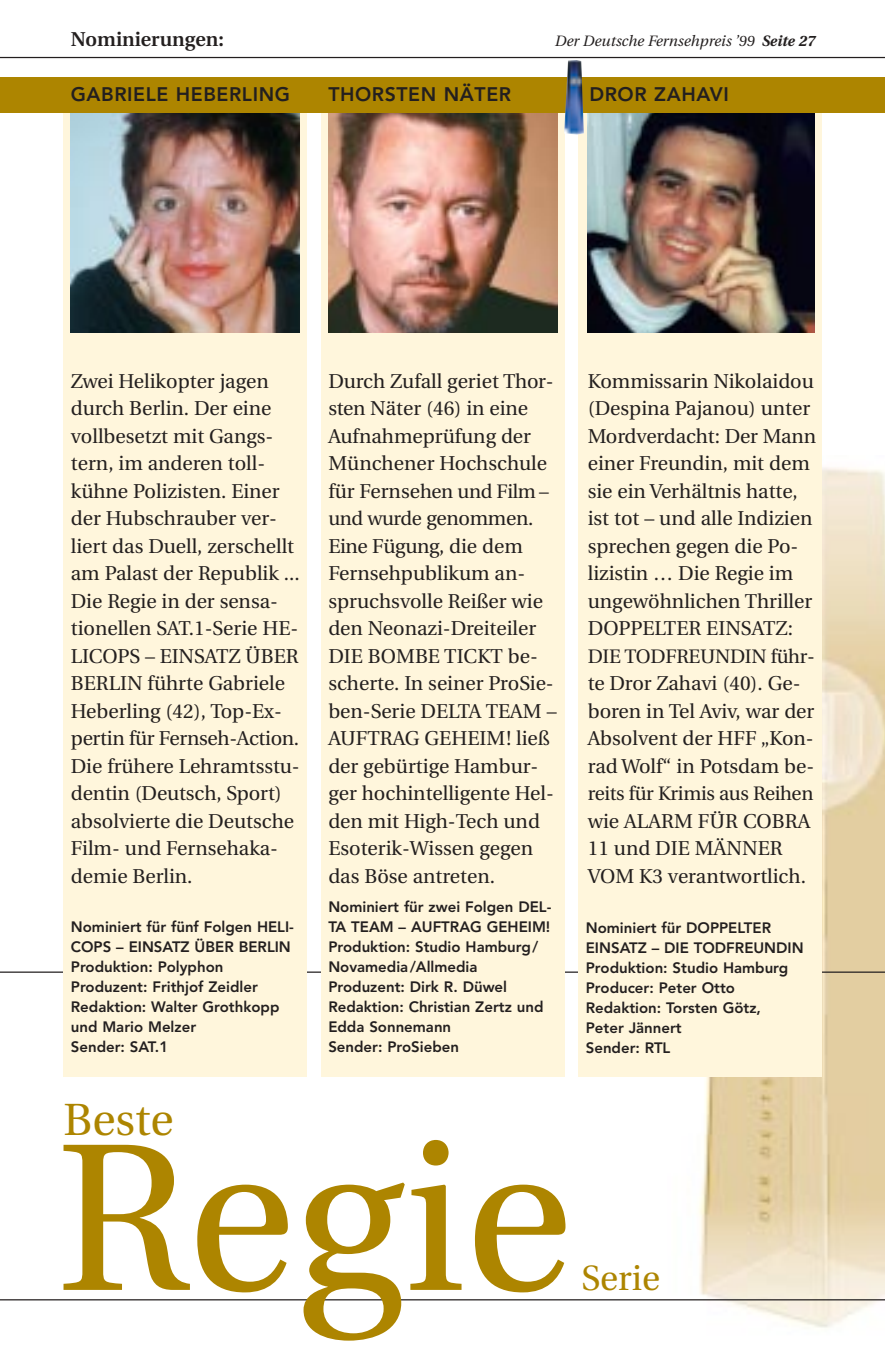
<style>
.page{position:relative;width:885px;height:1348px;background:#fff}
.page>*{position:absolute;margin:0;border:0;box-sizing:border-box;transform-origin:0 0}
.t1{font:209.75px "Utopia";color:#ad8500}
.t2{font:45px "Utopia";color:#ad8500}
.t3{font:35px "Utopia";color:#ad8500}
.t4{font:20px/27.5px "Utopia";color:#231f1f}
.t5{font:600 20px "Utopia";color:#231f1f}
.t6{font:19.5px "Utopia";letter-spacing:-.015em;color:#231f1f}
.t7{font:800 19.5px "Avenir";letter-spacing:.03em;color:#231f1f}
.t8{font:800 15px/20px "Avenir";color:#231f1f}
.t9{font:italic 15px "Utopia";color:#231f1f}
.s1{font-weight:700}
.s2{font-size:20px}
.s3{font-size:19.5px}
</style>
<div class="page">
<img style="left:667px;top:467px;width:218px;height:861px">
<hr style="left:0;top:971px;width:885px;height:1px;background:#231f1f">
<div style="left:579px;top:109px;width:243px;height:967px;background:#fff6dc"></div>
<img style="left:588px;top:112px;width:227px;height:220px">
<div style="left:321px;top:109px;width:244px;height:967px;background:#fff6dc"></div>
<img style="left:328px;top:112px;width:229px;height:220px">
<div style="left:64px;top:109px;width:243px;height:967px;background:#fff6dc"></div>
<img style="left:71px;top:112px;width:229px;height:220px">
<hr style="left:0;top:57px;width:885px;height:1px;background:#231f1f">
<div style="left:0;top:77px;width:885px;height:35px;background:#ad8500"></div>
<hr style="left:0;top:1299px;width:885px;height:1px;background:#231f1f">
<img style="left:564px;top:60px;width:20px;height:75px">
<p class="t5" style="left:71px;top:31px;width:155px">Nominierungen:</p>
<p class="t7" style="left:71px;top:86px;width:221px">GABRIELE HEBERLING</p>
<p class="t7" style="left:328px;top:86px;width:184px">THORSTEN NÄTER</p>
<p class="t7" style="left:589px;top:86px;width:141px">DROR ZAHAVI</p>
<p class="t9" style="left:555px;top:34px;width:262px">Der Deutsche Fernsehpreis ’99 <span class="s1">Seite 27</span></p>
<p class="t4" style="left:71px;top:369px;width:230px">Zwei Helikopter jagen durch Berlin. Der eine vollbesetzt mit Gangs&shy;tern, im anderen toll&shy;kühne Polizisten. Einer der Hubschrauber ver&shy;liert das Duell, zerschellt am Palast der Republik ...<br>Die Regie in der sensa&shy;tionellen SAT.1-Serie HE-<br>LICOPS – EINSATZ ÜBER<br>BERLIN führte Gabriele<br>Heberling (42), Top-Ex&shy;pertin für Fernseh-Action.<br>Die frühere Lehramtsstu&shy;dentin (Deutsch, Sport) absolvierte die Deutsche<br>Film- und Fernsehaka&shy;demie Berlin.</p>
<p class="t4" style="left:328px;top:369px;width:227px">Durch Zufall geriet Thor&shy;sten Näter (46) in eine<br>Aufnahmeprüfung der<br>Münchener Hochschule</p>
<p class="t6" style="left:328px;top:483px;width:222px"><span class="s2">für Fernse</span>hen und Film –</p>
<p class="t4" style="left:328px;top:506px;width:230px"><span class="s3">und wurde</span> genommen.<br>Eine Fügung, die dem<br>Fernsehpublikum an&shy;spruchsvolle Reißer wie den Neonazi-Dreiteiler<br>DIE BOMBE TICKT be&shy;scherte. In seiner ProSie&shy;ben-Serie DELTA TEAM –<br>AUFTRAG GEHEIM! ließ der gebürtige Hambur&shy;ger hochintelligente Hel&shy;den mit High-Tech und<br>Esoterik-Wissen gegen das Böse antreten.</p>
<p class="t8" style="left:71px;top:918px;width:225px">Nominiert für fünf Folgen HELI-<br>COPS – EINSATZ ÜBER BERLIN<br>Produktion: Polyphon<br>Produzent: Frithjof Zeidler<br>Redaktion: Walter Grothkopp und Mario Melzer<br>Sender: SAT.1</p>
<p class="t8" style="left:328px;top:898px;width:225px">Nominiert für zwei Folgen DEL-<br>TA TEAM – AUFTRAG GEHEIM!<br>Produktion: Studio Hamburg/<br>Novamedia/Allmedia<br>Produzent: Dirk R. Düwel<br>Redaktion: Christian Zertz und<br>Edda Sonnemann<br>Sender: ProSieben</p>
<p class="t4" style="left:588px;top:369px;width:230px">Kommissarin Nikolaidou (Despina Pajanou) unter<br>Mordverdacht: Der Mann einer Freundin, mit dem sie ein Verhältnis hatte, ist tot – und alle Indizien sprechen gegen die Po&shy;lizistin … Die Regie im ungewöhnlichen Thriller<br>DOPPELTER EINSATZ:</p>
<p class="t6" style="left:588px;top:648px;width:229px">DIE TODFREUNDIN führ<span class="s2">-</span></p>
<p class="t4" style="left:588px;top:671px;width:228px">te Dror Zahavi (40). Ge&shy;boren in Tel Aviv, war der<br>Absolvent der HFF „Kon&shy;rad Wolf“ in Potsdam be-</p>
<p class="t6" style="left:588px;top:786px;width:227px">reits für Krimis aus Reihen</p>
<p class="t4" style="left:588px;top:809px;width:224px">wie ALARM FÜR COBRA<br>11 und DIE MÄNNER<br>VOM K3 verantwortlich.</p>
<p class="t8" style="left:586px;top:919px;width:219px">Nominiert für DOPPELTER<br>EINSATZ – DIE TODFREUNDIN<br>Produktion: Studio Hamburg<br>Producer: Peter Otto<br>Redaktion: Torsten Götz,<br>Peter Jännert<br>Sender: RTL</p>
<h2 class="t2" style="left:64px;top:1101px;width:112px">Beste</h2>
<h1 class="t1" style="left:56px;top:1134px;width:518px">Regie</h1>
<h3 class="t3" style="left:582px;top:1264px;width:80px">Serie</h3>
</div>
